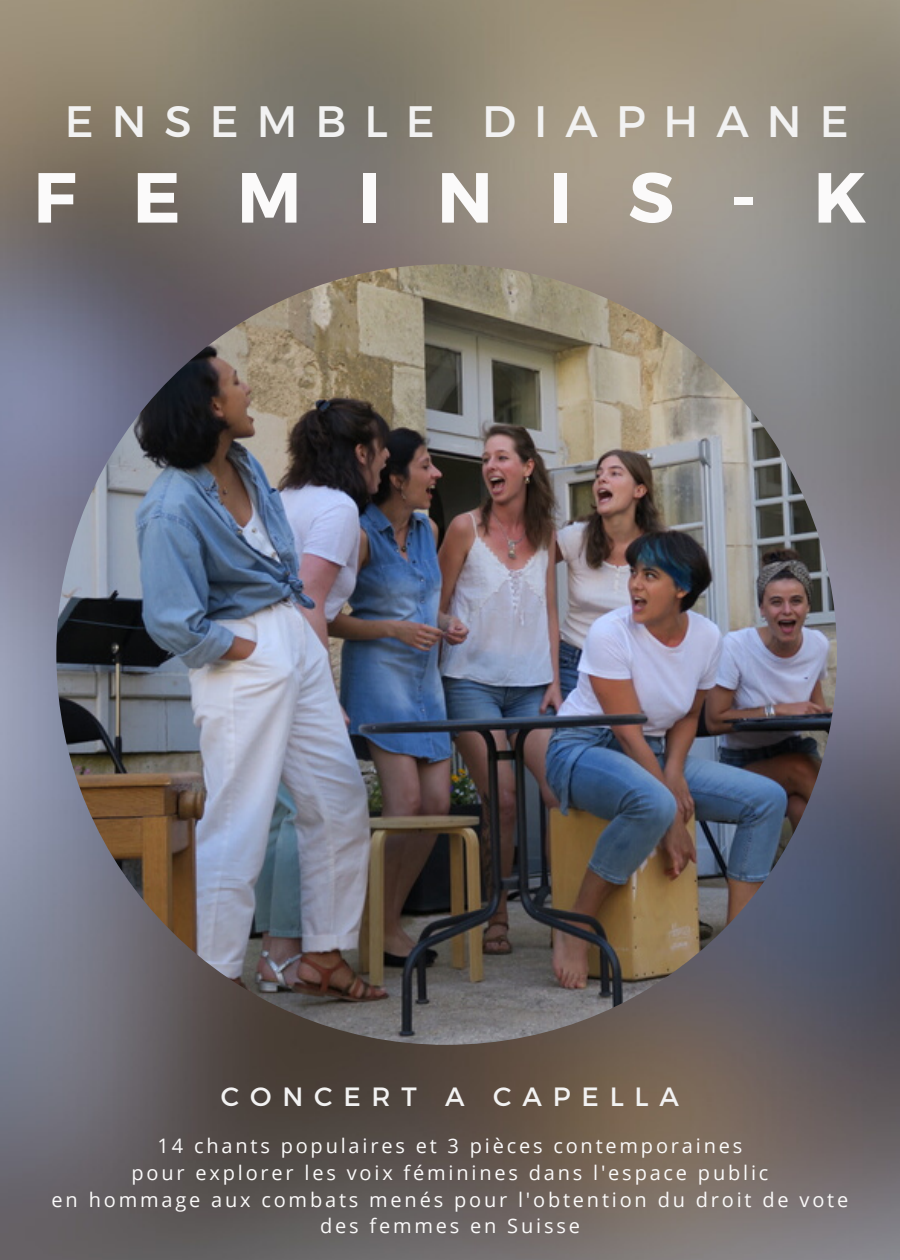
<style>
.page{position:relative;width:900px;height:1260px;background:#fff}
.page>*{position:absolute;margin:0;border:0;box-sizing:border-box;transform-origin:0 0}
.t1{font:700 70.75px "Montserrat";letter-spacing:.8em;color:#fbfafa}
.t2{font:44px "Montserrat";letter-spacing:.41em;color:#f2f2f2}
.t3{font:26.5px "Montserrat";letter-spacing:.41em;color:#f2f2f2}
.t4{font:20px/26.8px "Open Sans";letter-spacing:.14em;color:#fbfafa;text-align:center}
</style>
<div class="page">
<img style="left:0;top:0;width:900px;height:1260px">
<img style="left:56px;top:264px;width:781px;height:781px;border-radius:50%">
<h3 class="t2" style="left:65px;top:93px;width:785px">ENSEMBLE DIAPHANE</h3>
<h2 class="t1" style="left:34px;top:151px;width:834px">FEMINIS-K</h2>
<h1 class="t3" style="left:221px;top:1079px;width:460px">CONCERT A CAPELLA</h1>
<p class="t4" style="left:158px;top:1132px;width:586px">14 chants populaires et 3 pièces contemporaines</p>
<p class="t4" style="left:132px;top:1159px;width:638px">pour explorer les voix féminines dans l'espace public</p>
<p class="t4" style="left:52px;top:1186px;width:798px">en hommage aux combats menés pour l'obtention du droit de vote des femmes en Suisse</p>
</div>
